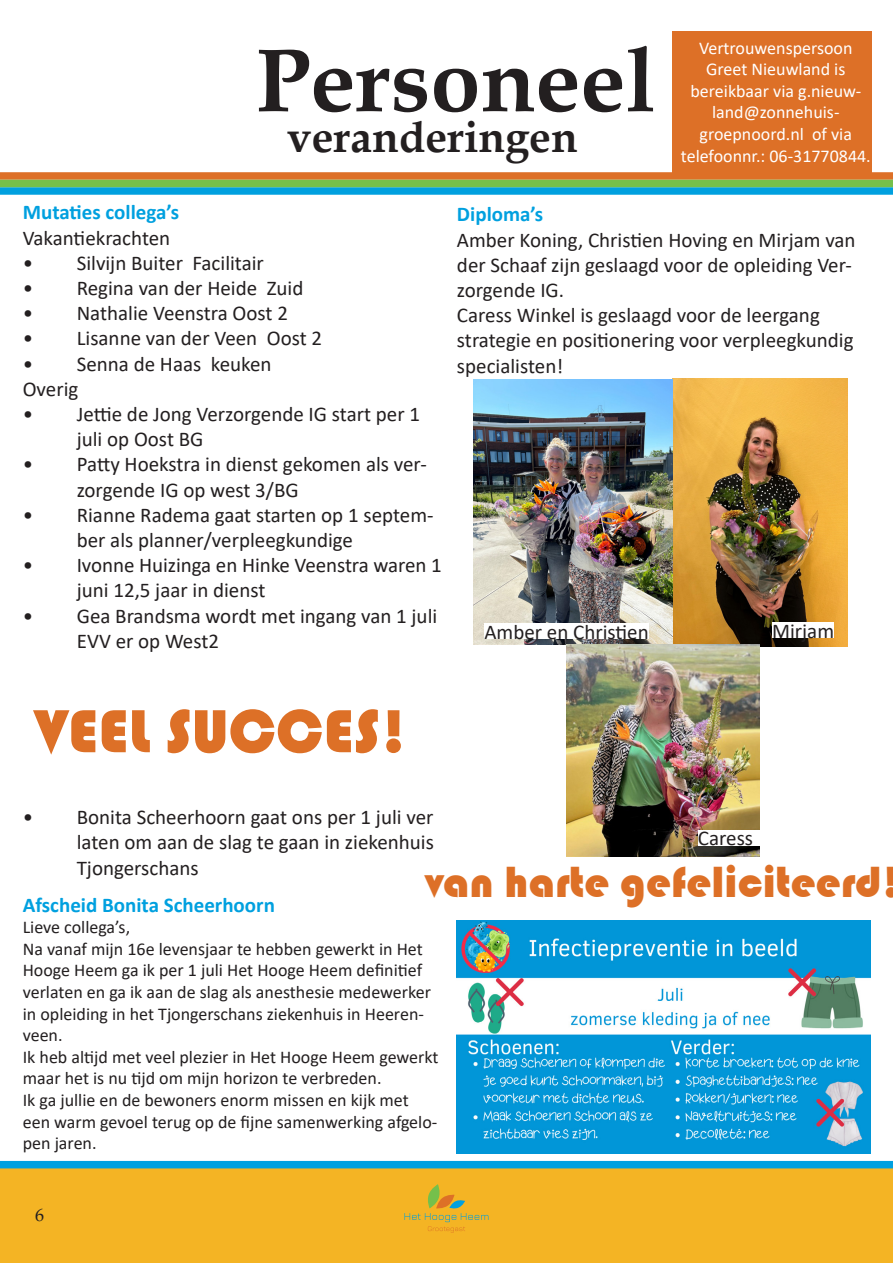
<style>
.page{position:relative;width:893px;height:1263px;background:#fff}
.page>*{position:absolute;margin:0;border:0;box-sizing:border-box;transform-origin:0 0}
.t1{font:700 90px "Book Antiqua";color:#231f20}
.t2{font:63px "Bauhaus 93";color:#dd7027}
.t3{font:45px "Bauhaus 93";color:#dd7027}
.t4{font:700 43.5px "Book Antiqua";color:#231f20}
.t5{font:21px/25.2px "Calibri";color:#231f20}
.t6{font:700 21px "Calibri";color:#00a0df}
.t7{font:18px/21.6px "Calibri";color:#231f20}
.t8{font:18px/21.6px "Calibri";color:#fff;text-align:center}
.t9{font:18px "Book Antiqua";color:#231f20}
</style>
<div class="page">
<div style="left:0;top:1165px;width:893px;height:98px;background:#f4b424"></div>
<div style="left:0;top:187px;width:893px;height:8px;background:#00a0df"></div>
<div style="left:0;top:172px;width:893px;height:8px;background:#dd7027"></div>
<div style="left:0;top:180px;width:893px;height:7px;background:#75c04b"></div>
<div style="left:0;top:1161px;width:893px;height:7px;background:#00a0df"></div>
<svg style="left:404px;top:1184px;width:84px;height:48px"></svg>
<div style="left:673px;top:32px;width:199px;height:141px;background:#dd7027"></div>
<img style="left:457px;top:920px;width:414px;height:233px">
<img style="left:473px;top:378px;width:374px;height:268px">
<img style="left:567px;top:645px;width:193px;height:211px">
<div style="left:484px;top:624px;width:165px;height:15px;background:#fff"></div>
<div style="left:772px;top:622px;width:62px;height:16px;background:#fff"></div>
<div style="left:698px;top:830px;width:62px;height:15px;background:#fff"></div>
<p class="t1" style="left:255px;top:19px;width:401px">Personeel</p>
<p class="t4" style="left:288px;top:108px;width:292px">veranderingen</p>
<p class="t8" style="left:681px;top:36px;width:191px">Vertrouwenspersoon<br>Greet Nieuwland is bereikbaar via g.nieuw&shy;land@zonnehuis&shy;groepnoord.nl of via telefoonnr.: 06-31770844.</p>
<p class="t6" style="left:23px;top:198px;width:158px">Mutaties collega’s</p>
<p class="t5" style="left:23px;top:224px;width:149px">Vakantiekrachten</p>
<p class="t5" style="left:23px;top:250px;width:243px">• Silvijn Buiter Facilitair</p>
<p class="t5" style="left:23px;top:275px;width:282px">• Regina van der Heide Zuid</p>
<p class="t5" style="left:23px;top:300px;width:267px">• Nathalie Veenstra Oost 2</p>
<p class="t5" style="left:23px;top:325px;width:301px">• Lisanne van der Veen Oost 2</p>
<p class="t5" style="left:23px;top:350px;width:250px">• Senna de Haas keuken</p>
<p class="t5" style="left:23px;top:376px;width:57px">Overig</p>
<p class="t5" style="left:77px;top:401px;width:345px;text-indent:-54px">• Jettie de Jong Verzorgende IG start per 1 juli op Oost BG</p>
<p class="t5" style="left:77px;top:451px;width:351px;text-indent:-54px">• Patty Hoekstra in dienst gekomen als ver&shy;zorgende IG op west 3/BG</p>
<p class="t5" style="left:77px;top:502px;width:358px;text-indent:-54px">• Rianne Radema gaat starten op 1 septem&shy;ber als planner/verpleegkundige</p>
<p class="t5" style="left:77px;top:552px;width:367px;text-indent:-54px">• Ivonne Huizinga en Hinke Veenstra waren 1 juni 12,5 jaar in dienst</p>
<p class="t5" style="left:77px;top:602px;width:362px;text-indent:-54px">• Gea Brandsma wordt met ingang van 1 juli<br>EVV er op West2</p>
<p class="t6" style="left:457px;top:200px;width:88px">Diploma’s</p>
<p class="t5" style="left:457px;top:227px;width:400px">Amber Koning, Christien Hoving en Mirjam van der Schaaf zijn geslaagd voor de opleiding Ver&shy;zorgende IG.</p>
<p class="t5" style="left:457px;top:302px;width:398px">Caress Winkel is geslaagd voor de leergang strategie en positionering voor verpleegkundig specialisten!</p>
<p class="t5" style="left:484px;top:619px;width:166px">Amber en Christien</p>
<p class="t5" style="left:772px;top:618px;width:63px">Mirjam</p>
<p class="t2" style="left:35px;top:696px;width:374px">VEEL SUCCES!</p>
<p class="t5" style="left:77px;top:804px;width:359px;text-align:justify;text-indent:-54px">• Bonita Scheerhoorn gaat ons per 1 juli ver laten om aan de slag te gaan in ziekenhuis Tjongerschans</p>
<p class="t6" style="left:23px;top:890px;width:254px">Afscheid Bonita Scheerhoorn</p>
<p class="t7" style="left:23px;top:916px;width:109px">Lieve collega’s,</p>
<p class="t7" style="left:23px;top:937px;width:410px">Na vanaf mijn 16e levensjaar te hebben gewerkt in Het Hooge Heem ga ik per 1 juli Het Hooge Heem definitief verlaten en ga ik aan de slag als anesthesie medewerker in opleiding in het Tjongerschans ziekenhuis in Heeren&shy;veen.</p>
<p class="t7" style="left:23px;top:1045px;width:417px">Ik heb altijd met veel plezier in Het Hooge Heem gewerkt maar het is nu tijd om mijn horizon te verbreden.</p>
<p class="t7" style="left:23px;top:1089px;width:416px">Ik ga jullie en de bewoners enorm missen en kijk met een warm gevoel terug op de fijne samenwerking afgelo&shy;pen jaren.</p>
<p class="t5" style="left:698px;top:825px;width:57px">Caress</p>
<p class="t3" style="left:426px;top:856px;width:476px">van harte gefeliciteerd!</p>
<p class="t9" style="left:35px;top:1202px;width:10px">6</p>
</div>
